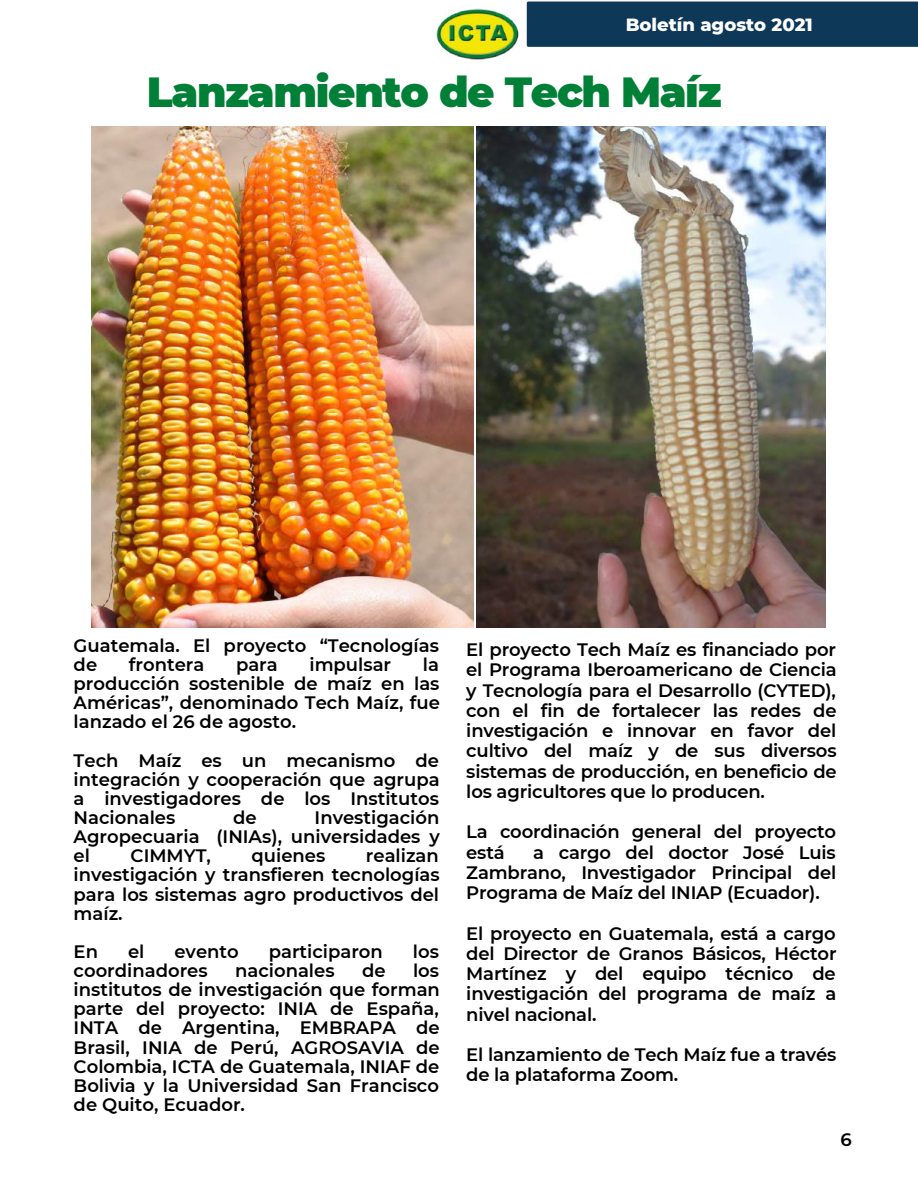
<style>
.page{position:relative;width:918px;height:1188px;background:#fff}
.page>*{position:absolute;margin:0;border:0;box-sizing:border-box;transform-origin:0 0}
.t1{font:900 42px "Montserrat";letter-spacing:-.03em;color:#008037}
.t2{font:600 18px/19.2px "Montserrat";color:#000;text-align:justify}
.t3{font:800 18px "Montserrat";color:#fff}
</style>
<div class="page">
<div style="left:526px;top:1px;width:392px;height:46px;background:#0d3858"></div>
<img style="left:436px;top:8px;width:83px;height:52px">
<img style="left:92px;top:126px;width:381px;height:502px">
<img style="left:477px;top:126px;width:349px;height:502px">
<p class="t3" style="left:626px;top:13px;width:189px">Boletín agosto 2021</p>
<h1 class="t1" style="left:147px;top:66px;width:576px">Lanzamiento de Tech Maíz</h1>
<p class="t2" style="left:74px;top:636px;width:367px">Guatemala. El proyecto “Tecnologías de</p>
<p class="t2" style="left:129px;top:655px;width:77px">frontera</p>
<p class="t2" style="left:236px;top:655px;width:43px">para</p>
<p class="t2" style="left:309px;top:655px;width:83px">impulsar</p>
<p class="t2" style="left:74px;top:655px;width:368px;text-indent:349px">la producción sostenible de maíz en las Américas”, denominado Tech Maíz, fue lanzado el 26 de agosto.</p>
<p class="t2" style="left:74px;top:751px;width:368px">Tech Maíz es un mecanismo de integración y cooperación que agrupa a investigadores de los Institutos Nacionales</p>
<p class="t2" style="left:74px;top:808px;width:368px;text-indent:241px">Investigación Agropecuaria (INIAs), universidades y el</p>
<p class="t2" style="left:233px;top:808px;width:25px">de</p>
<p class="t2" style="left:74px;top:846px;width:368px;text-indent:292px">realizan investigación y transfieren tecnologías para los sistemas agro productivos del maíz.</p>
<p class="t2" style="left:74px;top:942px;width:26px">En</p>
<p class="t2" style="left:128px;top:942px;width:18px">el</p>
<p class="t2" style="left:174px;top:942px;width:66px">evento</p>
<p class="t2" style="left:269px;top:942px;width:116px">participaron</p>
<p class="t2" style="left:413px;top:942px;width:28px">los</p>
<p class="t2" style="left:74px;top:961px;width:136px">coordinadores</p>
<p class="t2" style="left:235px;top:961px;width:101px">nacionales</p>
<p class="t2" style="left:362px;top:961px;width:25px">de</p>
<p class="t2" style="left:131px;top:846px;width:82px">CIMMYT,</p>
<p class="t2" style="left:252px;top:846px;width:75px">quienes</p>
<p class="t2" style="left:74px;top:961px;width:368px;text-indent:339px">los institutos de investigación que forman parte del proyecto: INIA de España, INTA de Argentina, EMBRAPA de Brasil, INIA de Perú, AGROSAVIA de Colombia, ICTA de Guatemala, INIAF de Bolivia y la Universidad San Francisco de Quito, Ecuador.</p>
<p class="t2" style="left:466px;top:640px;width:372px;line-height:20.2px">El proyecto Tech Maíz es financiado por el Programa Iberoamericano de Ciencia y Tecnología para el Desarrollo (CYTED), con el fin de fortalecer las redes de investigación e innovar en favor del cultivo del maíz y de sus diversos sistemas de producción, en beneficio de los agricultores que lo producen.</p>
<p class="t2" style="left:466px;top:822px;width:371px;line-height:20.2px">La coordinación general del proyecto está</p>
<p class="t2" style="left:466px;top:842px;width:371px;line-height:20.2px;text-indent:67px">a cargo del doctor José Luis Zambrano, Investigador Principal del Programa de Maíz del INIAP (Ecuador).</p>
<p class="t2" style="left:466px;top:923px;width:372px;line-height:20.2px">El proyecto en Guatemala, está a cargo del Director de Granos Básicos, Héctor Martínez y del equipo técnico de investigación del programa de maíz a nivel nacional.</p>
<p class="t2" style="left:466px;top:1045px;width:372px;line-height:20.2px">El lanzamiento de Tech Maíz fue a través de la plataforma Zoom.</p>
<p class="t2" style="left:840px;top:1130px;width:13px">6</p>
</div>
